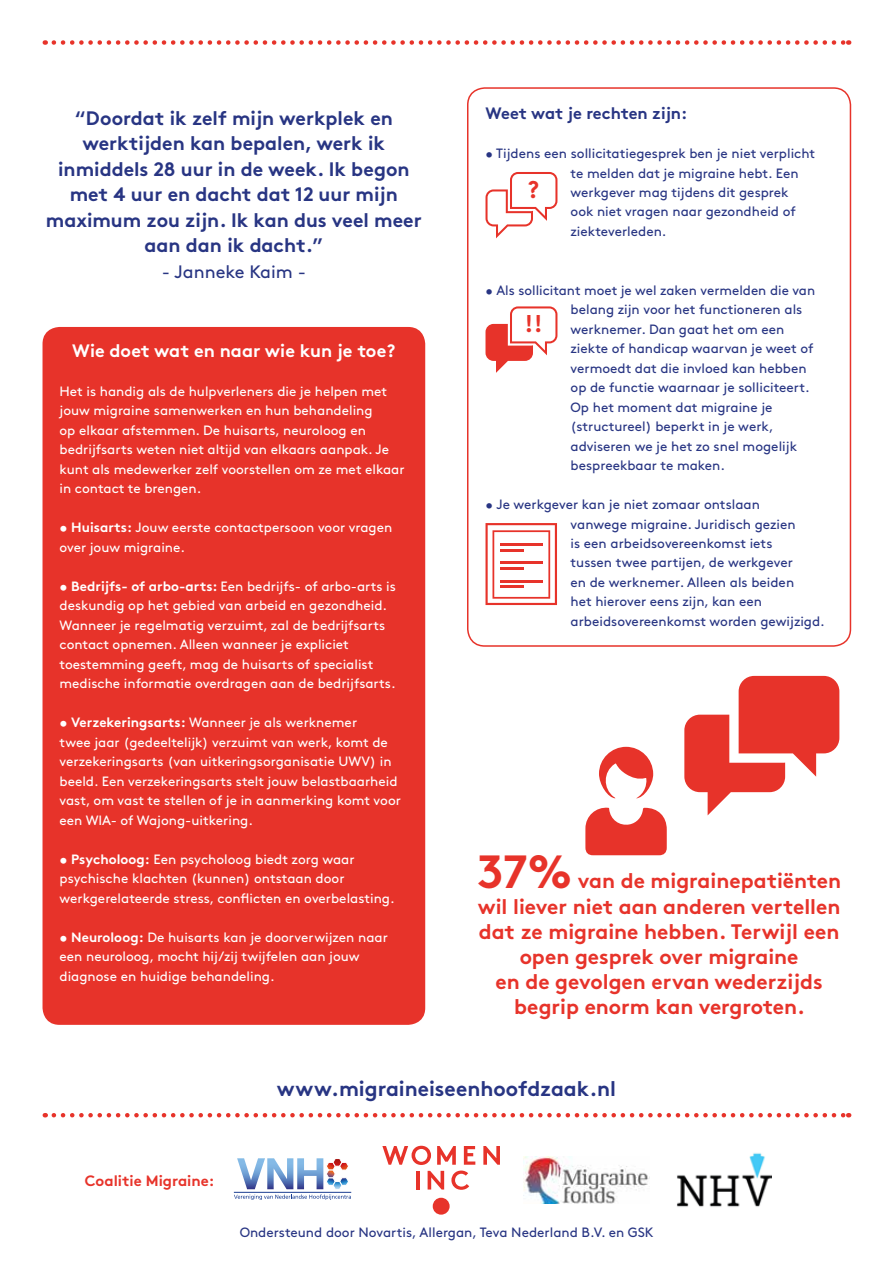
<style>
.page{position:relative;width:893px;height:1263px;background:#fff}
.page>*{position:absolute;margin:0;border:0;box-sizing:border-box;transform-origin:0 0}
.t1{font:700 24.3px "Brown";color:#e7332a}
.t2{font:700 21px/25.2px "Brown";color:#e7332a;text-align:center}
.t3{font:700 21px "Brown";color:#283583}
.t4{font:700 19.5px/25.5px "Brown";color:#283583;text-align:center}
.t5{font:700 18px "Brown";color:#fff}
.t6{font:18px "Brown";color:#283583}
.t7{font:700 16.5px "Brown";color:#283583}
.t8{font:700 15px "Brown";color:#e7332a}
.t9{font:13.5px/19.5px "Brown";color:#fff}
.t10{font:13.5px/19.5px "Brown";color:#283583}
.s1{font-weight:700}
.s2{font-size:46.5px}
</style>
<div class="page">
<div style="left:467px;top:87px;width:384px;height:560px;border:2px solid #e7332a;border-radius:17px"></div>
<div style="left:43px;top:327px;width:382px;height:698px;background:#e7332a;border-radius:17px"></div>
<img style="left:524px;top:1157px;width:125px;height:46px">
<div style="left:433px;top:1198px;width:17px;height:16px;background:#e7332a;border-radius:50%"></div>
<svg style="left:483px;top:1146px;width:17px;height:19px"></svg>
<svg style="left:382px;top:1146px;width:93px;height:44px"></svg>
<svg style="left:234px;top:1158px;width:117px;height:42px"></svg>
<img style="left:677px;top:1153px;width:94px;height:54px">
<svg style="left:54px;top:1113px;width:795px;height:4px"></svg>
<svg style="left:54px;top:40px;width:795px;height:5px"></svg>
<svg style="left:585px;top:807px;width:82px;height:48px"></svg>
<svg style="left:599px;top:747px;width:54px;height:51px"></svg>
<svg style="left:684px;top:676px;width:155px;height:139px"></svg>
<svg style="left:485px;top:523px;width:72px;height:82px"></svg>
<hr style="left:500px;top:544px;width:43px;height:2px;background:#e7332a">
<hr style="left:500px;top:549px;width:24px;height:2px;background:#e7332a">
<hr style="left:500px;top:562px;width:43px;height:2px;background:#e7332a">
<hr style="left:500px;top:567px;width:24px;height:2px;background:#e7332a">
<hr style="left:500px;top:580px;width:43px;height:2px;background:#e7332a">
<hr style="left:500px;top:585px;width:24px;height:2px;background:#e7332a">
<svg style="left:485px;top:172px;width:72px;height:66px"></svg>
<svg style="left:485px;top:306px;width:72px;height:67px"></svg>
<h3 class="t4" style="left:46px;top:103px;width:377px">“Doordat ik zelf mijn werkplek en werktijden kan bepalen, werk ik inmiddels 28 uur in de week. Ik begon met 4 uur en dacht dat 12 uur mijn maximum zou zijn. Ik kan dus veel meer aan dan ik dacht.”</h3>
<h3 class="t6" style="left:162px;top:258px;width:146px">- Janneke Kaim -</h3>
<h3 class="t5" style="left:72px;top:336px;width:325px">Wie doet wat en naar wie kun je toe?</h3>
<p class="t9" style="left:60px;top:380px;width:347px">Het is handig als de hulpverleners die je helpen met jouw migraine samenwerken en hun behandeling<br>op elkaar afstemmen. De huisarts, neuroloog en bedrijfsarts weten niet altijd van elkaars aanpak. Je kunt als medewerker zelf voorstellen om ze met elkaar in contact te brengen.</p>
<p class="t9" style="left:60px;top:517px;width:334px"><span class="s1">• Huisarts:</span> Jouw eerste contactpersoon voor vragen over jouw migraine.</p>
<p class="t9" style="left:60px;top:575px;width:338px"><span class="s1">• Bedrijfs- of arbo-arts:</span> Een bedrijfs- of arbo-arts is deskundig op het gebied van arbeid en gezondheid.<br>Wanneer je regelmatig verzuimt, zal de bedrijfsarts contact opnemen. Alleen wanneer je expliciet toestemming geeft, mag de huisarts of specialist medische informatie overdragen aan de bedrijfsarts.</p>
<p class="t9" style="left:60px;top:712px;width:343px"><span class="s1">• Verzekeringsarts:</span> Wanneer je als werknemer<br>twee jaar (gedeeltelijk) verzuimt van werk, komt de verzekeringsarts (van uitkeringsorganisatie UWV) in beeld. Een verzekeringsarts stelt jouw belastbaarheid vast, om vast te stellen of je in aanmerking komt voor een WIA- of Wajong-uitkering.</p>
<p class="t9" style="left:60px;top:848px;width:337px"><span class="s1">• Psycholoog:</span> Een psycholoog biedt zorg waar psychische klachten (kunnen) ontstaan door werkgerelateerde stress, conflicten en overbelasting.</p>
<p class="t9" style="left:60px;top:926px;width:330px"><span class="s1">• Neuroloog:</span> De huisarts kan je doorverwijzen naar een neuroloog, mocht hij/zij twijfelen aan jouw diagnose en huidige behandeling.</p>
<p class="t7" style="left:485px;top:100px;width:203px">Weet wat je rechten zijn:</p>
<p class="t10" style="left:571px;top:142px;width:246px;text-indent:-85px">• Tijdens een sollicitatiegesprek ben je niet verplicht te melden dat je migraine hebt. Een werkgever mag tijdens dit gesprek<br>ook niet vragen naar gezondheid of ziekteverleden.</p>
<h1 class="t1" style="left:527px;top:170px;width:14px">?</h1>
<p class="t10" style="left:571px;top:279px;width:246px;text-indent:-85px">• Als sollicitant moet je wel zaken vermelden die van belang zijn voor het functioneren als werknemer. Dan gaat het om een ziekte of handicap waarvan je weet of vermoedt dat die invloed kan hebben op de functie waarnaar je solliciteert.<br>Op het moment dat migraine je (structureel) beperkt in je werk, adviseren we je het zo snel mogelijk bespreekbaar te maken.</p>
<p class="t10" style="left:571px;top:493px;width:256px;text-indent:-85px">• Je werkgever kan je niet zomaar ontslaan<br>vanwege migraine. Juridisch gezien<br>is een arbeidsovereenkomst iets<br>tussen twee partijen, de werkgever<br>en de werknemer. Alleen als beiden<br>het hierover eens zijn, kan een arbeidsovereenkomst worden gewijzigd.</p>
<h1 class="t1" style="left:525px;top:304px;width:20px">!!</h1>
<h2 class="t2" style="left:477px;top:866px;width:366px"><span class="s2">37%</span> van de migrainepatiënten wil liever niet aan anderen vertellen dat ze migraine hebben. Terwijl een open gesprek over migraine<br>en de gevolgen ervan wederzijds begrip enorm kan vergroten.</h2>
<h2 class="t3" style="left:277px;top:1071px;width:341px">www.migraineiseenhoofdzaak.nl</h2>
<p class="t8" style="left:85px;top:1168px;width:131px">Coalitie Migraine:</p>
<p class="t10" style="left:240px;top:1222px;width:416px">Ondersteund door Novartis, Allergan, Teva Nederland B.V. en GSK</p>
</div>
